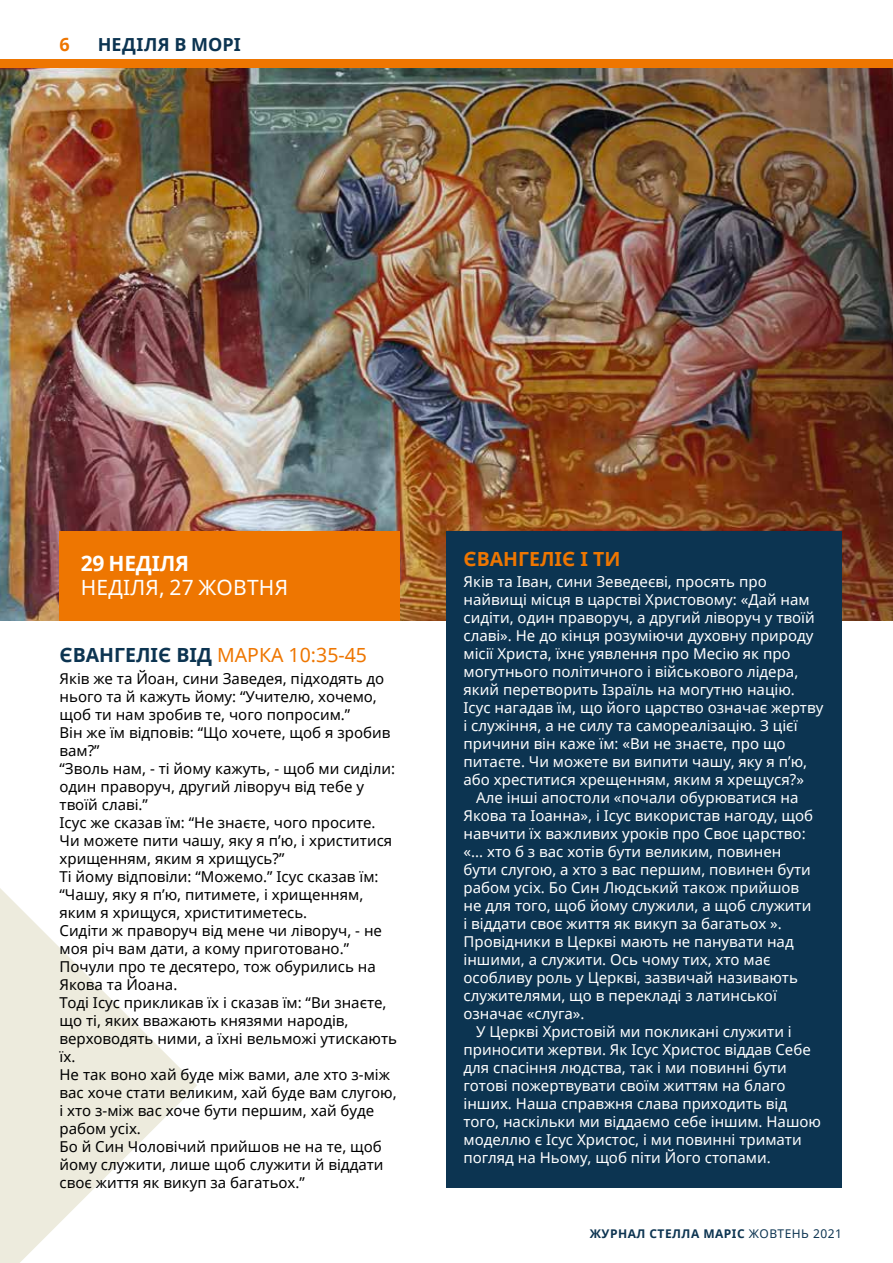
<style>
.page{position:relative;width:893px;height:1263px;background:#fff}
.page>*{position:absolute;margin:0;border:0;box-sizing:border-box;transform-origin:0 0}
.t1{font:21px "Noto Sans";letter-spacing:.01em;color:#fff}
.t2{font:700 21px "Noto Sans";letter-spacing:-.01em;color:#fff}
.t3{font:19.5px "Noto Sans";color:#ee7601}
.t4{font:700 19.5px "Noto Sans";color:#ee7601}
.t5{font:700 18px "Noto Sans";letter-spacing:.01em;color:#0c3451}
.t6{font:700 18px "Noto Sans";color:#ee7601}
.t7{font:15px "Noto Sans";color:#fff}
.t8{font:15px/18px "Noto Sans";color:#000}
.t9{font:700 12px "Noto Sans";letter-spacing:.04em;color:#0c3451}
.s1{font-weight:700;color:#0c3451}
.s2{font-weight:400}
</style>
<div class="page">
<img style="left:0;top:68px;width:892px;height:553px">
<svg style="left:0;top:888px;width:197px;height:375px"></svg>
<hr style="left:892px;top:0;width:1px;height:1263px;background:#0c3451">
<div style="left:60px;top:531px;width:340px;height:90px;background:#ee7601"></div>
<div style="left:446px;top:531px;width:396px;height:657px;background:#0c3451"></div>
<div style="left:0;top:60px;width:893px;height:8px;background:#ee7601"></div>
<p class="t6" style="left:60px;top:32px;width:12px">6</p>
<p class="t5" style="left:98px;top:32px;width:144px">НЕДІЛЯ В МОРІ</p>
<h1 class="t2" style="left:81px;top:548px;width:110px">29 НЕДІЛЯ</h1>
<h1 class="t1" style="left:81px;top:573px;width:209px">НЕДІЛЯ, 27 ЖОВТНЯ</h1>
<h2 class="t3" style="left:60px;top:641px;width:309px"><span class="s1">ЄВАНГЕЛІЄ ВІД</span> МАРКА 10:35-45</h2>
<p class="t8" style="left:60px;top:669px;width:339px">Яків же та Йоан, сини Заведея, підходять до нього та й кажуть йому: “Учителю, хочемо, щоб ти нам зробив те, чого попросим.”<br>Він же їм відповів: “Що хочете, щоб я зробив вам?”<br>“Зволь нам, - ті йому кажуть, - щоб ми сиділи: один праворуч, другий ліворуч від тебе у твоїй славі.”<br>Ісус же сказав їм: “Не знаєте, чого просите.<br>Чи можете пити чашу, яку я п’ю, і христитися хрищенням, яким я хрищусь?”<br>Ті йому відповіли: “Можемо.” Ісус сказав їм: “Чашу, яку я п’ю, питимете, і хрищенням, яким я хрищуся, христитиметесь.<br>Сидіти ж праворуч від мене чи ліворуч, - не моя річ вам дати, а кому приготовано.” Почули про те десятеро, тож обурились на Якова та Йоана.<br>Тоді Ісус прикликав їх і сказав їм: “Ви знаєте, що ті, яких вважають князями народів, верховодять ними, а їхні вельможі утискають їх.<br>Не так воно хай буде між вами, але хто з-між вас хоче стати великим, хай буде вам слугою, і хто з-між вас хоче бути першим, хай буде рабом усіх.<br>Бо й Син Чоловічий прийшов не на те, щоб йому служити, лише щоб служити й віддати своє життя як викуп за багатьох.”</p>
<h2 class="t4" style="left:463px;top:545px;width:158px">ЄВАНГЕЛІЄ І ТИ</h2>
<p class="t7" style="left:463px;top:571px;width:305px">Яків та Іван, сини Зеведеєві, просять про</p>
<p class="t7" style="left:463px;top:589px;width:348px">найвищі місця в царстві Христовому: «Дай нам</p>
<p class="t7" style="left:463px;top:607px;width:353px">сидіти, один праворуч, а другий ліворуч у твоїй</p>
<p class="t7" style="left:463px;top:625px;width:352px">славі». Не до кінця розуміючи духовну природу</p>
<p class="t7" style="left:463px;top:643px;width:329px">місії Христа, їхнє уявлення про Месію як про</p>
<p class="t7" style="left:463px;top:661px;width:336px">могутнього політичного і військового лідера,</p>
<p class="t7" style="left:463px;top:679px;width:333px">який перетворить Ізраїль на могутню націю.</p>
<p class="t7" style="left:463px;top:697px;width:361px">Ісус нагадав їм, що його царство означає жертву</p>
<p class="t7" style="left:463px;top:715px;width:336px">і служіння, а не силу та самореалізацію. З цієї</p>
<p class="t7" style="left:463px;top:733px;width:324px">причини він каже їм: «Ви не знаєте, про що</p>
<p class="t7" style="left:463px;top:751px;width:345px">питаєте. Чи можете ви випити чашу, яку я п’ю,</p>
<p class="t7" style="left:463px;top:769px;width:342px">або хреститися хрещенням, яким я хрещуся?»</p>
<p class="t7" style="left:476px;top:787px;width:324px">Але інші апостоли «почали обурюватися на</p>
<p class="t7" style="left:463px;top:805px;width:351px">Якова та Іоанна», і Ісус використав нагоду, щоб</p>
<p class="t7" style="left:463px;top:823px;width:344px">навчити їх важливих уроків про Своє царство:</p>
<p class="t7" style="left:463px;top:841px;width:319px">«... хто б з вас хотів бути великим, повинен</p>
<p class="t7" style="left:463px;top:859px;width:349px">бути слугою, а хто з вас першим, повинен бути</p>
<p class="t7" style="left:463px;top:877px;width:337px">рабом усіх. Бо Син Людський також прийшов</p>
<p class="t7" style="left:463px;top:895px;width:349px">не для того, щоб йому служили, а щоб служити</p>
<p class="t7" style="left:463px;top:913px;width:320px">і віддати своє життя як викуп за багатьох ».</p>
<p class="t7" style="left:463px;top:931px;width:332px">Провідники в Церкві мають не панувати над</p>
<p class="t7" style="left:463px;top:949px;width:309px">іншими, а служити. Ось чому тих, хто має</p>
<p class="t7" style="left:463px;top:967px;width:336px">особливу роль у Церкві, зазвичай називають</p>
<p class="t7" style="left:463px;top:985px;width:315px">служителями, що в перекладі з латинської</p>
<p class="t7" style="left:463px;top:1003px;width:123px">означає «слуга».</p>
<p class="t7" style="left:476px;top:1021px;width:317px">У Церкві Христовій ми покликані служити і</p>
<p class="t7" style="left:463px;top:1039px;width:349px">приносити жертви. Як Ісус Христос віддав Себе</p>
<p class="t7" style="left:463px;top:1057px;width:325px">для спасіння людства, так і ми повинні бути</p>
<p class="t7" style="left:463px;top:1075px;width:324px">готові пожертвувати своїм життям на благо</p>
<p class="t7" style="left:463px;top:1093px;width:325px">інших. Наша справжня слава приходить від</p>
<p class="t7" style="left:463px;top:1111px;width:359px">того, наскільки ми віддаємо себе іншим. Нашою</p>
<p class="t7" style="left:463px;top:1129px;width:340px">моделлю є Ісус Христос, і ми повинні тримати</p>
<p class="t7" style="left:463px;top:1147px;width:309px">погляд на Ньому, щоб піти Його стопами.</p>
<p class="t9" style="left:590px;top:1225px;width:254px">ЖУРНАЛ СТЕЛЛА МАРІС <span class="s2">ЖОВТЕНЬ 2021</span></p>
</div>
